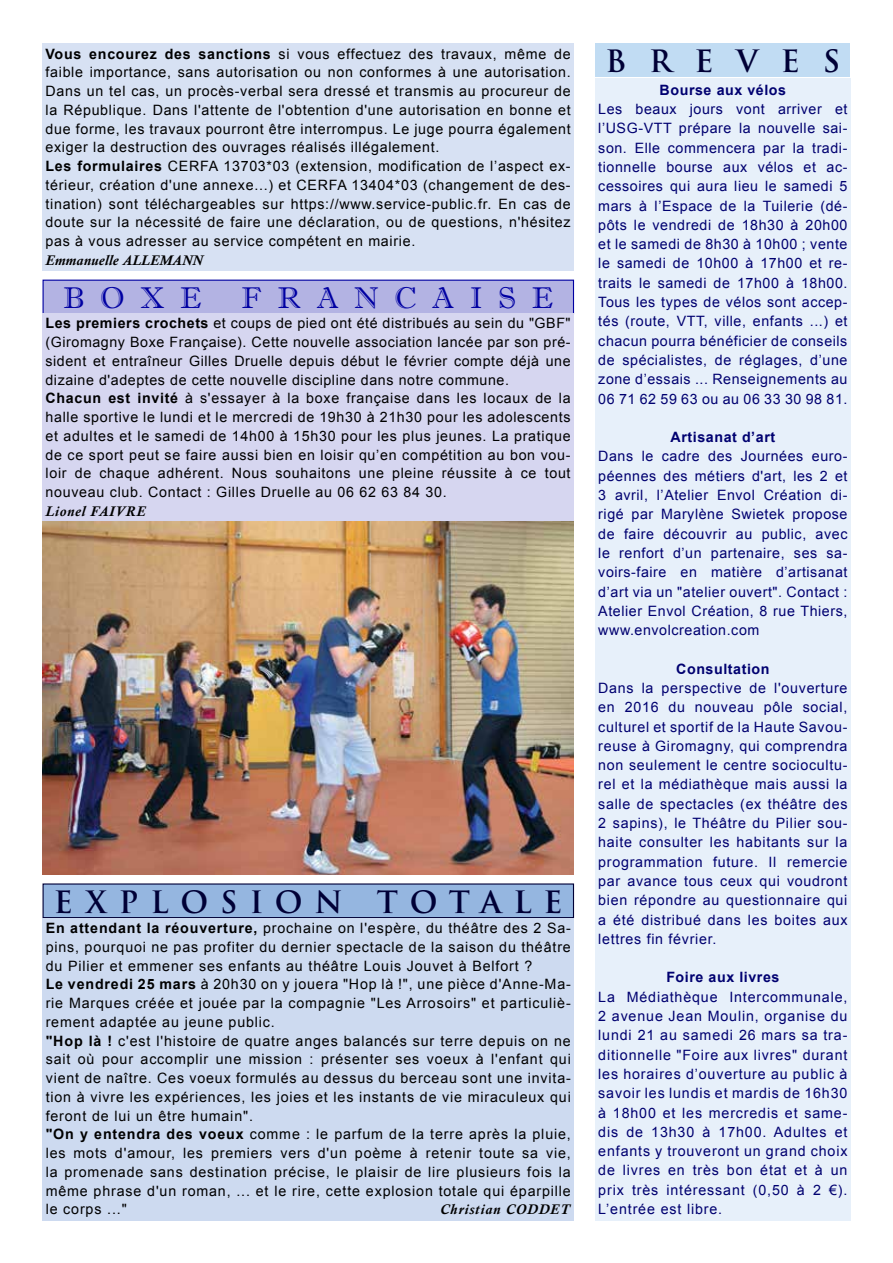
<style>
.page{position:relative;width:893px;height:1263px;background:#fff}
.page>*{position:absolute;margin:0;border:0;box-sizing:border-box;transform-origin:0 0}
.t1{font:700 30px "Trajan Pro";letter-spacing:.4em;color:#000036}
.t2{font:30px "Imprint MT Shadow";letter-spacing:.53em;color:#0000a2}
.t3{font:14.25px/18.8px "Arial";letter-spacing:.05em;color:#000}
.t4{font:14.25px/19.4px "Arial";letter-spacing:.045em;color:#000070;text-align:justify}
.t5{font:700 14.25px "Arial";letter-spacing:.04em;color:#000070}
.t6{font:italic 700 14.25px "Calisto";letter-spacing:.05em;color:#000}
.t7{font:italic 700 14.25px "Calisto";letter-spacing:.01em;color:#000}
.s1{font-weight:700}
</style>
<div class="page">
<div style="left:43px;top:44px;width:531px;height:227px;background:#d7e1f3"></div>
<div style="left:43px;top:884px;width:530px;height:34px;background:#95b6e0"></div>
<div style="left:43px;top:883px;width:531px;height:35px;border:1px solid #000036"></div>
<div style="left:595px;top:78px;width:255px;height:1142px;background:#e7f0fa"></div>
<div style="left:596px;top:43px;width:254px;height:34px;background:#c1dcf3"></div>
<div style="left:43px;top:280px;width:530px;height:34px;background:#b3b3e3"></div>
<div style="left:43px;top:280px;width:531px;height:34px;border:1px solid #0000a2"></div>
<div style="left:43px;top:313px;width:531px;height:209px;background:#d6d6f0"></div>
<img style="left:43px;top:522px;width:531px;height:353px">
<div style="left:43px;top:918px;width:531px;height:302px;background:#cddaf0"></div>
<p class="t3" style="left:45px;top:44px;width:527px"><span class="s1">Vous encourez des sanctions</span> si vous effectuez des travaux, même de faible importance, sans autorisation ou non conformes à une autorisation.<br>Dans un tel cas, un procès-verbal sera dressé et transmis au procureur de la République. Dans l'attente de l'obtention d'une autorisation en bonne et due forme, les travaux pourront être interrompus. Le juge pourra également exiger la destruction des ouvrages réalisés illégalement.<br><span class="s1">Les formulaires</span> CERFA 13703*03 (extension, modification de l’aspect ex&shy;térieur, création d'une annexe...) et CERFA 13404*03 (changement de des&shy;tination) sont téléchargeables sur https://www.service-public.fr. En cas de doute sur la nécessité de faire une déclaration, ou de questions, n'hésitez pas à vous adresser au service compétent en mairie.</p>
<p class="t7" style="left:45px;top:252px;width:158px">Emmanuelle ALLEMANN</p>
<h1 class="t2" style="left:63px;top:280px;width:140px">BOXE</h1>
<h1 class="t2" style="left:242px;top:280px;width:313px">FRANCAISE</h1>
<p class="t3" style="left:45px;top:314px;width:527px"><span class="s1">Les premiers crochets</span> et coups de pied ont été distribués au sein du "GBF" (Giromagny Boxe Française). Cette nouvelle association lancée par son pré&shy;sident et entraîneur Gilles Druelle depuis début le février compte déjà une dizaine d'adeptes de cette nouvelle discipline dans notre commune.<br><span class="s1">Chacun est invité</span> à s'essayer à la boxe française dans les locaux de la halle sportive le lundi et le mercredi de 19h30 à 21h30 pour les adolescents et adultes et le samedi de 14h00 à 15h30 pour les plus jeunes. La pratique de ce sport peut se faire aussi bien en loisir qu’en compétition au bon vou&shy;loir de chaque adhérent. Nous souhaitons une pleine réussite à ce tout nouveau club. Contact : Gilles Druelle au 06 62 63 84 30.</p>
<p class="t6" style="left:45px;top:503px;width:101px">Lionel FAIVRE</p>
<h1 class="t1" style="left:54px;top:883px;width:510px">EXPLOSION TOTALE</h1>
<p class="t3" style="left:46px;top:918px;width:527px"><span class="s1">En attendant la réouverture,</span> prochaine on l'espère, du théâtre des 2 Sa&shy;pins, pourquoi ne pas profiter du dernier spectacle de la saison du théâtre du Pilier et emmener ses enfants au théâtre Louis Jouvet à Belfort ?<br><span class="s1">Le vendredi 25 mars</span> à 20h30 on y jouera "Hop là !", une pièce d'Anne-Ma&shy;rie Marques créée et jouée par la compagnie "Les Arrosoirs" et particuliè&shy;rement adaptée au jeune public.<br><span class="s1">"Hop là !</span> c'est l'histoire de quatre anges balancés sur terre depuis on ne sait où pour accomplir une mission : présenter ses voeux à l'enfant qui vient de naître. Ces voeux formulés au dessus du berceau sont une invita&shy;tion à vivre les expériences, les joies et les instants de vie miraculeux qui feront de lui un être humain".<br><span class="s1">"On y entendra des voeux</span> comme : le parfum de la terre après la pluie, les mots d'amour, les premiers vers d'un poème à retenir toute sa vie, la promenade sans destination précise, le plaisir de lire plusieurs fois la même phrase d'un roman, ... et le rire, cette explosion totale qui éparpille le corps ..."</p>
<p class="t6" style="left:440px;top:1201px;width:131px">Christian CODDET</p>
<h1 class="t1" style="left:606px;top:42px;width:236px">BREVES</h1>
<p class="t5" style="left:660px;top:80px;width:128px">Bourse aux vélos</p>
<p class="t4" style="left:598px;top:99px;width:251px">Les beaux jours vont arriver et l’USG-VTT prépare la nouvelle sai&shy;son. Elle commencera par la tradi&shy;tionnelle bourse aux vélos et ac&shy;cessoires qui aura lieu le samedi 5 mars à l’Espace de la Tuilerie (dé&shy;pôts le vendredi de 18h30 à 20h00 et le samedi de 8h30 à 10h00 ; vente le samedi de 10h00 à 17h00 et re&shy;traits le samedi de 17h00 à 18h00.<br>Tous les types de vélos sont accep&shy;tés (route, VTT, ville, enfants ...) et chacun pourra bénéficier de conseils de spécialistes, de réglages, d’une zone d’essais ... Renseignements au 06 71 62 59 63 ou au 06 33 30 98 81.</p>
<p class="t5" style="left:671px;top:427px;width:106px">Artisanat d’art</p>
<p class="t4" style="left:598px;top:447px;width:251px">Dans le cadre des Journées euro&shy;péennes des métiers d'art, les 2 et 3 avril, l’Atelier Envol Création di&shy;rigé par Marylène Swietek propose de faire découvrir au public, avec le renfort d’un partenaire, ses sa&shy;voirs-faire en matière d’artisanat d’art via un "atelier ouvert". Contact :<br>Atelier Envol Création, 8 rue Thiers, www.envolcreation.com</p>
<p class="t5" style="left:676px;top:659px;width:95px">Consultation</p>
<p class="t4" style="left:598px;top:678px;width:251px">Dans la perspective de l'ouverture en 2016 du nouveau pôle social, culturel et sportif de la Haute Savou&shy;reuse à Giromagny, qui comprendra non seulement le centre sociocultu&shy;rel et la médiathèque mais aussi la salle de spectacles (ex théâtre des 2 sapins), le Théâtre du Pilier sou&shy;haite consulter les habitants sur la programmation future. Il remercie par avance tous ceux qui voudront bien répondre au questionnaire qui a été distribué dans les boites aux lettres fin février.</p>
<p class="t5" style="left:666px;top:967px;width:115px">Foire aux livres</p>
<p class="t4" style="left:598px;top:987px;width:251px">La Médiathèque Intercommunale, 2 avenue Jean Moulin, organise du lundi 21 au samedi 26 mars sa tra&shy;ditionnelle "Foire aux livres" durant les horaires d’ouverture au public à savoir les lundis et mardis de 16h30 à 18h00 et les mercredis et same&shy;dis de 13h30 à 17h00. Adultes et enfants y trouveront un grand choix de livres en très bon état et à un prix très intéressant (0,50 à 2 €).<br>L’entrée est libre.</p>
</div>
